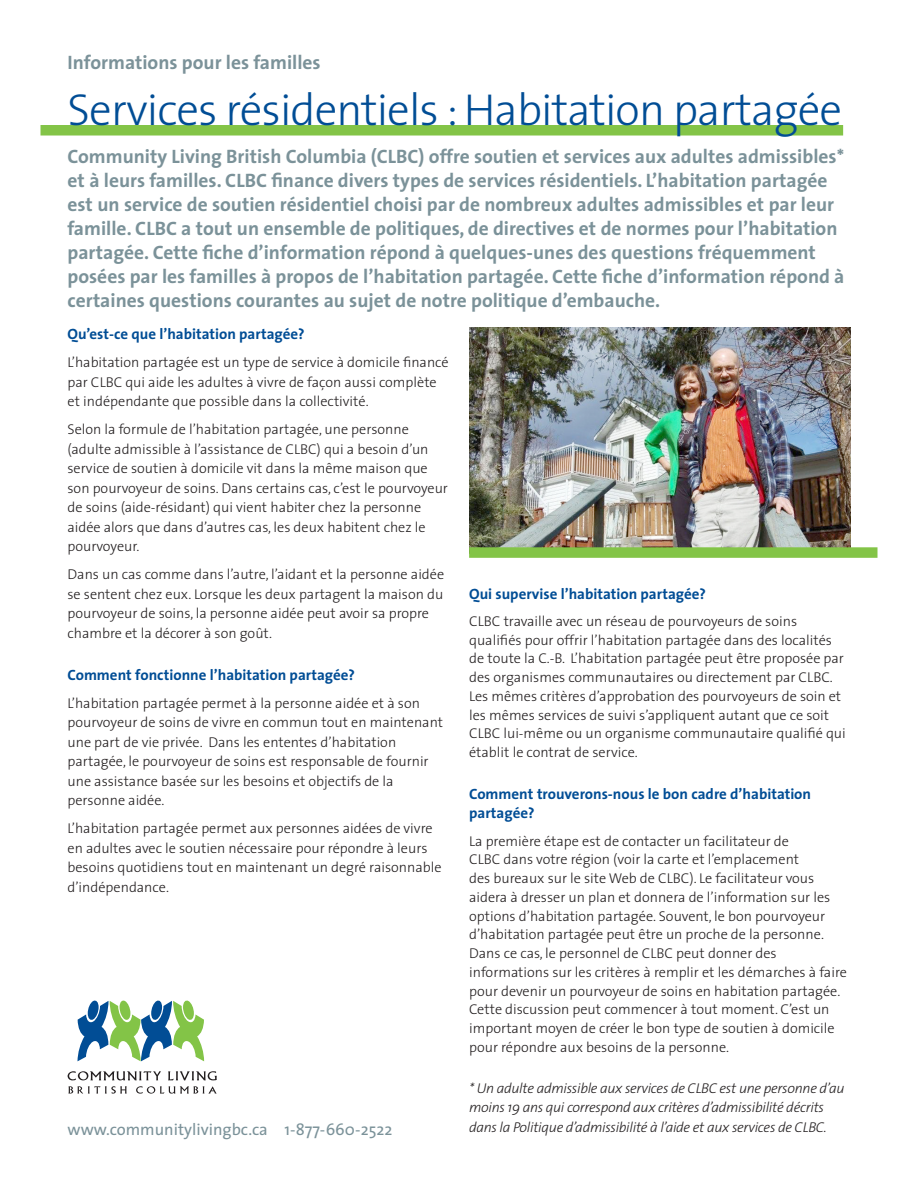
<style>
.page{position:relative;width:918px;height:1188px;background:#fff}
.page>*{position:absolute;margin:0;border:0;box-sizing:border-box;transform-origin:0 0}
.Main_Title{font:300 45px "The Sans";letter-spacing:-.02em;color:#014d95}
.Intro_Paragraph_-_La{font:700 19.5px/24px "The Sans";color:#7b9299}
.CLBC_Fact_Sheet{font:700 19.5px "The Sans";color:#7b9299}
.SideBar_-_Body_Itali{font:16.5px "The Sans";color:#7b9299}
.Subhead{font:700 15px/19.5px "The Sans";color:#014d95}
.Body_Copy{font:300 14.25px/19.5px "The Sans";color:#231f20}
.Body_Copy-2{font:italic 300 14.25px/19.5px "The Sans";letter-spacing:-.02em;color:#231f20}
</style>
<div class="page">
<img style="left:469px;top:328px;width:381px;height:219px">
<div style="left:469px;top:547px;width:409px;height:11px;background:#83c447"></div>
<div style="left:40px;top:125px;width:803px;height:11px;background:#83c447"></div>
<svg style="left:78px;top:1000px;width:126px;height:61px"></svg>
<svg style="left:68px;top:1071px;width:93px;height:9px"></svg>
<svg style="left:168px;top:1071px;width:49px;height:9px"></svg>
<svg style="left:68px;top:1086px;width:59px;height:8px"></svg>
<svg style="left:136px;top:1086px;width:81px;height:8px"></svg>
<p class="CLBC_Fact_Sheet" style="left:68px;top:50px;width:255px">Informations pour les familles</p>
<p class="Main_Title" style="left:68px;top:81px;width:776px">Services résidentiels : Habitation partagée</p>
<p class="Intro_Paragraph_-_La" style="left:68px;top:144px;width:779px">Community Living British Columbia (CLBC) offre soutien et services aux adultes admissibles* et à leurs familles. CLBC finance divers types de services résidentiels. L’habitation partagée est un service de soutien résidentiel choisi par de nombreux adultes admissibles et par leur famille. CLBC a tout un ensemble de politiques, de directives et de normes pour l’habitation partagée. Cette fiche d’information répond à quelques-unes des questions fréquemment posées par les familles à propos de l’habitation partagée. Cette fiche d’information répond à certaines questions courantes au sujet de notre politique d’embauche.</p>
<p class="Subhead" style="left:68px;top:324px;width:239px">Qu’est-ce que l’habitation partagée?</p>
<p class="Body_Copy" style="left:68px;top:353px;width:383px">L’habitation partagée est un type de service à domicile financé par CLBC qui aide les adultes à vivre de façon aussi complète et indépendante que possible dans la collectivité.</p>
<p class="Body_Copy" style="left:68px;top:420px;width:382px">Selon la formule de l’habitation partagée, une personne (adulte admissible à l’assistance de CLBC) qui a besoin d’un service de soutien à domicile vit dans la même maison que son pourvoyeur de soins. Dans certains cas, c’est le pourvoyeur de soins (aide-résidant) qui vient habiter chez la personne aidée alors que dans d’autres cas, les deux habitent chez le pourvoyeur.</p>
<p class="Body_Copy" style="left:68px;top:565px;width:378px">Dans un cas comme dans l’autre, l’aidant et la personne aidée se sentent chez eux. Lorsque les deux partagent la maison du pourvoyeur de soins, la personne aidée peut avoir sa propre chambre et la décorer à son goût.</p>
<p class="Subhead" style="left:68px;top:665px;width:289px">Comment fonctionne l’habitation partagée?</p>
<p class="Body_Copy" style="left:68px;top:693px;width:377px">L’habitation partagée permet à la personne aidée et à son pourvoyeur de soins de vivre en commun tout en maintenant une part de vie privée. Dans les ententes d’habitation partagée, le pourvoyeur de soins est responsable de fournir une assistance basée sur les besoins et objectifs de la personne aidée.</p>
<p class="Body_Copy" style="left:68px;top:819px;width:376px">L’habitation partagée permet aux personnes aidées de vivre en adultes avec le soutien nécessaire pour répondre à leurs besoins quotidiens tout en maintenant un degré raisonnable d’indépendance.</p>
<p class="SideBar_-_Body_Itali" style="left:68px;top:1119px;width:326px">www.communitylivingbc.ca 1-877-660-2522</p>
<p class="Subhead" style="left:469px;top:584px;width:238px">Qui supervise l’habitation partagée?</p>
<p class="Body_Copy" style="left:469px;top:612px;width:378px;line-height:18.8px">CLBC travaille avec un réseau de pourvoyeurs de soins qualifiés pour offrir l’habitation partagée dans des localités de toute la C.-B. L’habitation partagée peut être proposée par des organismes communautaires ou directement par CLBC.<br>Les mêmes critères d’approbation des pourvoyeurs de soin et les mêmes services de suivi s’appliquent autant que ce soit CLBC lui-même ou un organisme communautaire qualifié qui établit le contrat de service.</p>
<p class="Subhead" style="left:469px;top:784px;width:344px">Comment trouverons-nous le bon cadre d’habitation partagée?</p>
<p class="Body_Copy" style="left:469px;top:832px;width:379px;line-height:18.8px">La première étape est de contacter un facilitateur de<br>CLBC dans votre région (voir la carte et l’emplacement<br>des bureaux sur le site Web de CLBC). Le facilitateur vous aidera à dresser un plan et donnera de l’information sur les options d’habitation partagée. Souvent, le bon pourvoyeur d’habitation partagée peut être un proche de la personne.<br>Dans ce cas, le personnel de CLBC peut donner des informations sur les critères à remplir et les démarches à faire pour devenir un pourvoyeur de soins en habitation partagée.<br>Cette discussion peut commencer à tout moment. C’est un important moyen de créer le bon type de soutien à domicile pour répondre aux besoins de la personne.</p>
<p class="Body_Copy-2" style="left:469px;top:1079px;width:377px">* Un adulte admissible aux services de CLBC est une personne d’au moins 19 ans qui correspond aux critères d’admissibilité décrits dans la Politique d’admissibilité à l’aide et aux services de CLBC.</p>
</div>
